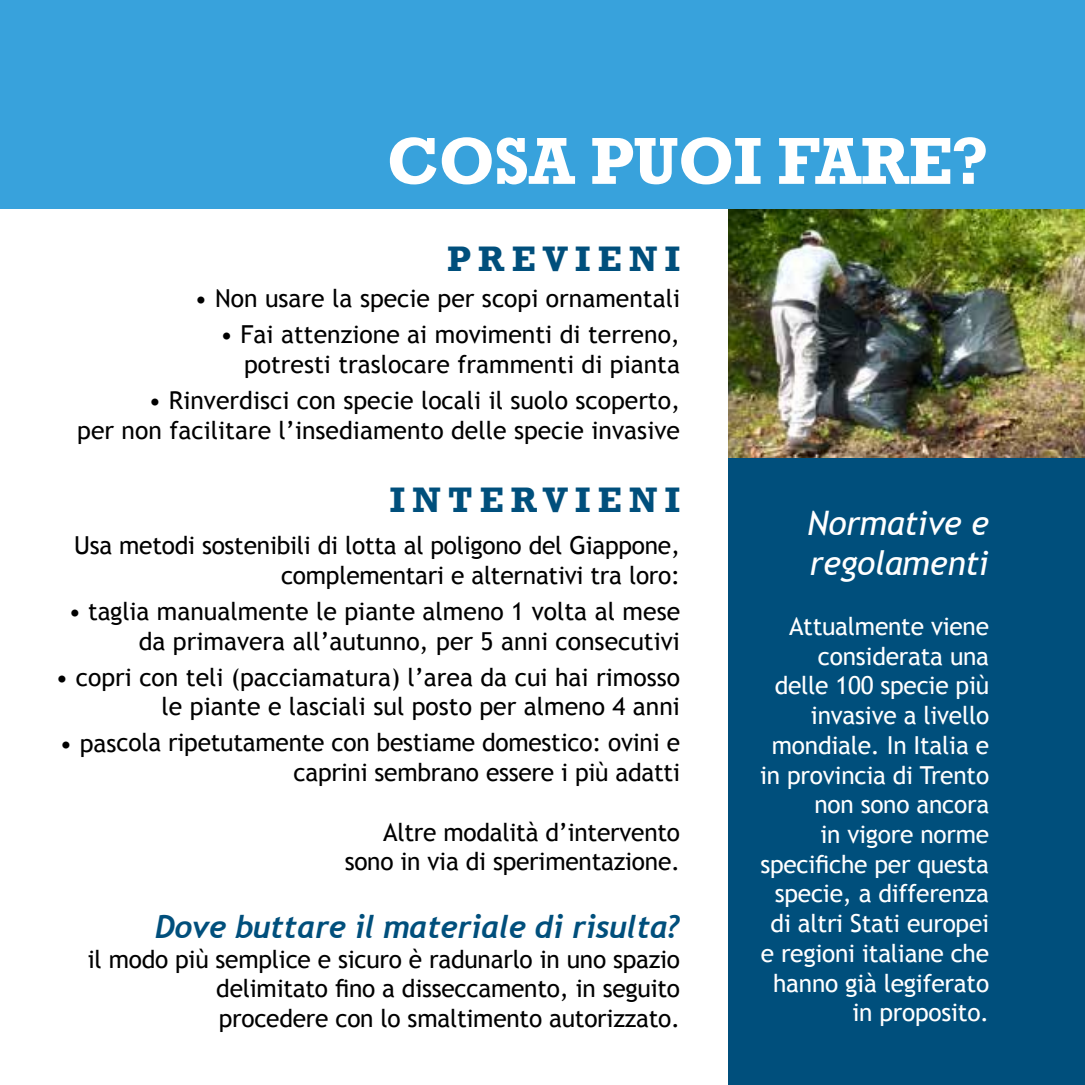
<style>
.page{position:relative;width:1085px;height:1085px;background:#fff}
.page>*{position:absolute;margin:0;border:0;box-sizing:border-box;transform-origin:0 0}
.t1{font:700 67.5px "Rockwell Std";letter-spacing:-.01em;color:#fff}
.t2{font:700 36px "Rockwell Std";letter-spacing:.2em;color:#004f7c}
.t3{font:italic 33.75px/40.5px "Trebuchet MS";letter-spacing:-.01em;color:#fff}
.t4{font:italic 700 31.5px "Trebuchet";letter-spacing:-.01em;color:#004f7c}
.t5{font:24.75px/29.7px "Trebuchet MS";color:#000;text-align:right}
.t6{font:24.75px/29.7px "Trebuchet MS";letter-spacing:-.01em;color:#fff;text-align:right}
</style>
<div class="page">
<img style="left:728px;top:208px;width:356px;height:250px">
<div style="left:0;top:0;width:1084px;height:208px;background:#38a2dc"></div>
<div style="left:728px;top:458px;width:356px;height:626px;background:#004f7c"></div>
<h1 class="t1" style="left:387px;top:121px;width:603px">COSA PUOI FARE?</h1>
<h2 class="t2" style="left:447px;top:237px;width:235px">PREVIENI</h2>
<p class="t5" style="left:194px;top:283px;width:487px">• Non usare la specie per scopi ornamentali</p>
<p class="t5" style="left:220px;top:320px;width:461px">• Fai attenzione ai movimenti di terreno, potresti traslocare frammenti di pianta</p>
<p class="t5" style="left:77px;top:385px;width:604px">• Rinverdisci con specie locali il suolo scoperto,<br>per non facilitare l’insediamento delle specie invasive</p>
<h2 class="t2" style="left:390px;top:478px;width:292px">INTERVIENI</h2>
<p class="t5" style="left:74px;top:530px;width:607px">Usa metodi sostenibili di lotta al poligono del Giappone, complementari e alternativi tra loro:</p>
<p class="t5" style="left:68px;top:596px;width:613px">• taglia manualmente le piante almeno 1 volta al mese da primavera all’autunno, per 5 anni consecutivi</p>
<p class="t5" style="left:55px;top:662px;width:626px">• copri con teli (pacciamatura) l’area da cui hai rimosso le piante e lasciali sul posto per almeno 4 anni</p>
<p class="t5" style="left:59px;top:728px;width:622px">• pascola ripetutamente con bestiame domestico: ovini e caprini sembrano essere i più adatti</p>
<p class="t5" style="left:344px;top:817px;width:337px">Altre modalità d’intervento sono in via di sperimentazione.</p>
<p class="t4" style="left:155px;top:907px;width:526px">Dove buttare il materiale di risulta?</p>
<p class="t5" style="left:216px;top:944px;width:465px;text-align:justify;text-indent:-128px">il modo più semplice e sicuro è radunarlo in uno spazio delimitato fino a disseccamento, in seguito procedere con lo smaltimento autorizzato.</p>
<h3 class="t3" style="left:807px;top:503px;width:183px">Normative e regolamenti</h3>
<p class="t6" style="left:760px;top:611px;width:230px">Attualmente viene considerata una delle 100 specie più invasive a livello mondiale. In Italia e in provincia di Trento non sono ancora<br>in vigore norme specifiche per questa specie, a differenza di altri Stati europei e regioni italiane che hanno già legiferato in proposito.</p>
</div>
